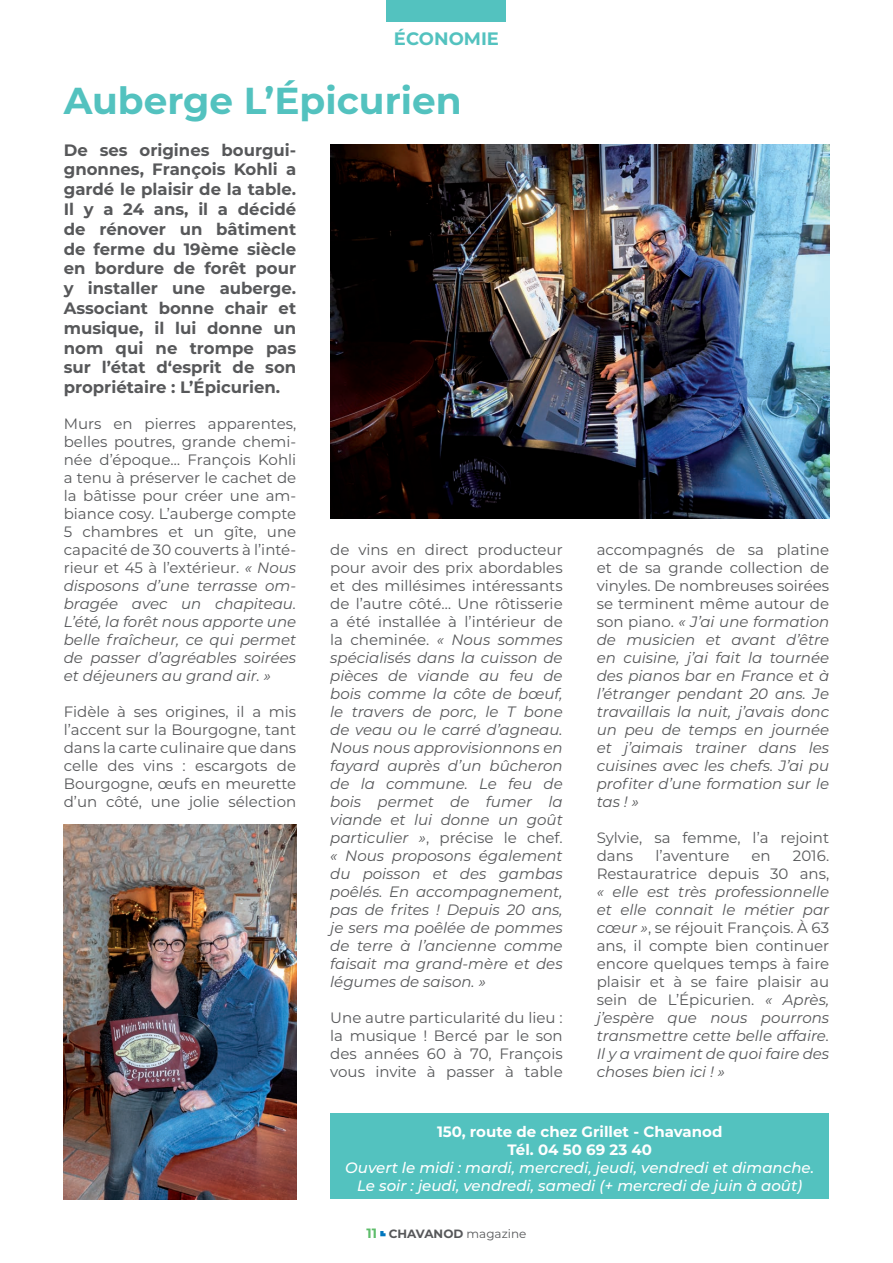
<style>
.page{position:relative;width:893px;height:1263px;background:#fff}
.page>*{position:absolute;margin:0;border:0;box-sizing:border-box;transform-origin:0 0}
.t1{font:700 37.5px "Montserrat";color:#53c2bf}
.t2{font:700 18px "Montserrat";color:#53c2bf}
.t3{font:700 16.5px/19.8px "Montserrat";color:#57585a;text-align:justify}
.t4{font:italic 15px/18px "Montserrat";color:#57585a;text-align:justify}
.t5{font:15px/18px "Montserrat";color:#57585a;text-align:justify}
.t6{font:italic 500 15px/18px "Montserrat";color:#fff;text-align:center}
.t7{font:700 15px/18px "Montserrat";color:#fff;text-align:center}
.t8{font:700 12px "Montserrat";color:#57585a}
.s1{font-style:italic}
.s2{font-style:normal}
.s3{font-size:13.5px;color:#5ebd6b}
.s4{font-weight:400}
</style>
<div class="page">
<img style="left:330px;top:145px;width:499px;height:374px">
<img style="left:64px;top:825px;width:232px;height:374px">
<div style="left:330px;top:1114px;width:499px;height:85px;background:#53c2bf"></div>
<div style="left:387px;top:0;width:119px;height:21px;background:#53c2bf"></div>
<svg style="left:380px;top:1231px;width:6px;height:5px"></svg>
<p class="t2" style="left:394px;top:26px;width:107px">ÉCONOMIE</p>
<h1 class="t1" style="left:64px;top:74px;width:399px">Auberge L’Épicurien</h1>
<p class="t3" style="left:64px;top:139px;width:234px">De ses origines bourgui&shy;gnonnes, François Kohli a gardé le plaisir de la table.<br>Il y a 24 ans, il a décidé de rénover un bâtiment de ferme du 19ème siècle en bordure de forêt pour y installer une auberge.<br>Associant bonne chair et musique, il lui donne un nom qui ne trompe pas sur l’état d‘esprit de son propriétaire : L’Épicurien.</p>
<p class="t5" style="left:64px;top:414px;width:234px">Murs en pierres apparentes, belles poutres, grande chemi&shy;née d’époque… François Kohli a tenu à préserver le cachet de la bâtisse pour créer une am&shy;biance cosy. L’auberge compte 5 chambres et un gîte, une capacité de 30 couverts à l’inté&shy;rieur et 45 à l’extérieur. <span class="s1">« Nous disposons d’une terrasse om&shy;bragée avec un chapiteau.<br>L’été, la forêt nous apporte une belle fraîcheur, ce qui permet de passer d’agréables soirées et déjeuners au grand air. »</span></p>
<p class="t5" style="left:64px;top:702px;width:234px">Fidèle à ses origines, il a mis l’accent sur la Bourgogne, tant dans la carte culinaire que dans celle des vins : escargots de Bourgogne, œufs en meurette d’un côté, une jolie sélection</p>
<p class="t4" style="left:330px;top:540px;width:234px"><span class="s2">de vins en direct producteur pour avoir des prix abordables et des millésimes intéressants de l’autre côté… Une rôtisserie a été installée à l’intérieur de la cheminée.</span> « Nous sommes spécialisés dans la cuisson de pièces de viande au feu de bois comme la côte de bœuf, le travers de porc, le T bone de veau ou le carré d’agneau.<br>Nous nous approvisionnons en fayard auprès d’un bûcheron de la commune. Le feu de bois permet de fumer la viande et lui donne un goût particulier »<span class="s2">, précise le chef. </span>« Nous proposons également du poisson et des gambas poêlés. En accompagnement, pas de frites ! Depuis 20 ans, je sers ma poêlée de pommes de terre à l’ancienne comme faisait ma grand-mère et des légumes de saison. »</p>
<p class="t5" style="left:330px;top:1008px;width:234px">Une autre particularité du lieu : la musique ! Bercé par le son des années 60 à 70, François vous invite à passer à table</p>
<p class="t4" style="left:597px;top:540px;width:234px"><span class="s2">accompagnés de sa platine et de sa grande collection de vinyles. De nombreuses soirées se terminent même autour de son piano.</span> « J’ai une formation de musicien et avant d’être en cuisine, j’ai fait la tournée des pianos bar en France et à l’étranger pendant 20 ans. Je travaillais la nuit, j’avais donc un peu de temps en journée et j’aimais trainer dans les cuisines avec les chefs. J’ai pu profiter d’une formation sur le tas ! »</p>
<p class="t5" style="left:597px;top:828px;width:234px">Sylvie, sa femme, l’a rejoint dans</p>
<p class="t5" style="left:655px;top:846px;width:75px">l’aventure</p>
<p class="t5" style="left:751px;top:846px;width:21px">en</p>
<p class="t5" style="left:597px;top:846px;width:234px;text-align:right">2016.<br>Restauratrice depuis 30 ans,</p>
<p class="t4" style="left:597px;top:882px;width:234px">« elle est très professionnelle et elle connait le métier par cœur »<span class="s2">, se réjouit François. À 63 ans, il compte bien continuer encore quelques temps à faire plaisir et à se faire plaisir au sein de L’Épicurien.</span> « Après, j’espère que nous pourrons transmettre cette belle affaire.<br>Il y a vraiment de quoi faire des choses bien ici ! »</p>
<p class="t7" style="left:437px;top:1121px;width:287px">150, route de chez Grillet - Chavanod<br>Tél. 04 50 69 23 40</p>
<p class="t6" style="left:345px;top:1158px;width:470px">Ouvert le midi : mardi, mercredi, jeudi, vendredi et dimanche.<br>Le soir : jeudi, vendredi, samedi (+ mercredi de juin à août)</p>
<p class="t8" style="left:367px;top:1225px;width:161px"><span class="s3">11</span> CHAVANOD <span class="s4">magazine</span></p>
</div>
